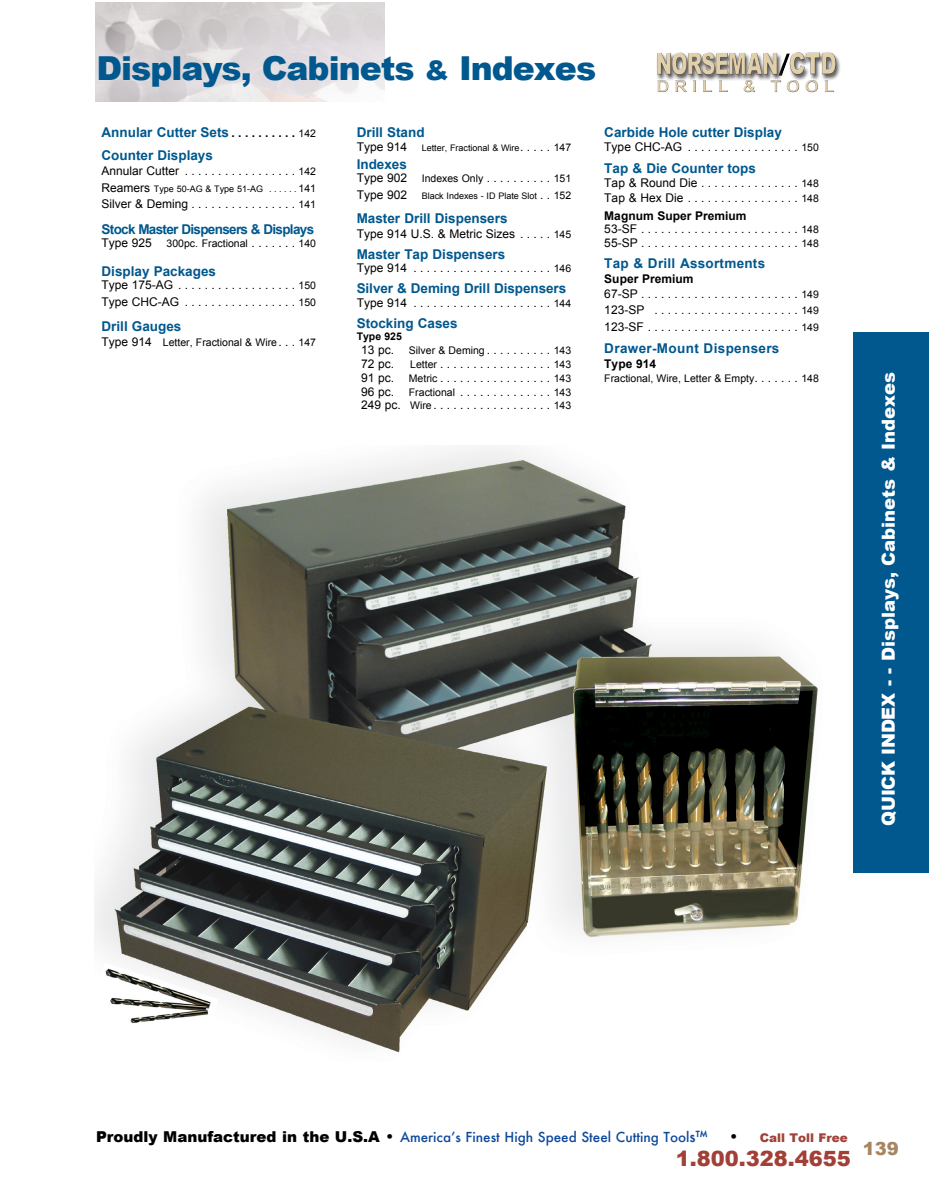
<style>
.page{position:relative;width:932px;height:1202px;background:#fff}
.page>*{position:absolute;margin:0;border:0;box-sizing:border-box;transform-origin:0 0}
.t1{font:900 33px "Arial";letter-spacing:-.03em;color:#00588e}
.t2{font:900 21px "Arial";color:#a24037}
.t3{font:900 18px "Arial";color:#fff}
.t4{font:900 18px "Arial";color:#a88561}
.t5{font:700 13.5px "Arial";color:#00588e}
.t6{font:500 13.5px "Futura";color:#0d499c}
.t7{font:700 13.5px "Arial";letter-spacing:-.05em;color:#00588e}
.t8{font:700 13.5px "Arial";letter-spacing:.025em;color:#00588e}
.t9{font:700 13.5px "Arial";letter-spacing:.02em;color:#00588e}
.t10{font:12px "Arial";color:#000}
.t11{font:700 12px "Arial";color:#000}
.t12{font:900 12px "Arial";color:#a24037}
.t13{font:10.5px "Arial";color:#000}
.t14{font:700 10.5px "Arial";color:#000}
.t15{font:9px "Arial";color:#000}
.s1{font-size:27px}
.s2{font-size:12px;color:#000}
.s3{font-weight:400;font-size:10.5px;color:#000}
.s4{font-size:10.5px}
.s5{font-size:12px}
.s6{font-family:"Arial";font-weight:900;font-size:15px;color:#000}
.s7{font-size:15px;color:#000}
.s8{font-size:15px}
.s9{font-family:"Futura";font-weight:500;font-size:15px;color:#000}
</style>
<div class="page">
<div style="left:852px;top:332px;width:76px;height:540px;background:#00588e"></div>
<img style="left:95px;top:3px;width:289px;height:98px">
<img style="left:94px;top:447px;width:724px;height:605px">
<img style="left:657px;top:52px;width:184px;height:41px">
<p class="t1" style="left:96px;top:44px;width:501px">Displays, Cabinets <span class="s1">&amp;</span> Indexes</p>
<p class="t5" style="left:102px;top:123px;width:216px">Annular Cutter Sets <span class="s2">. . . . . . . . . .</span> <span class="s3">142</span></p>
<p class="t5" style="left:102px;top:146px;width:113px">Counter Displays</p>
<p class="t10" style="left:102px;top:163px;width:216px">Annular Cutter . . . . . . . . . . . . . . . . . <span class="s4">142</span></p>
<p class="t15" style="left:102px;top:183px;width:216px"><span class="s5">Reamers</span> Type 50-AG &amp; Type 51-AG . . . . . <span class="s4">141</span></p>
<p class="t10" style="left:102px;top:196px;width:216px">Silver &amp; Deming................<span class="s4">141</span></p>
<p class="t7" style="left:102px;top:220px;width:214px">Stock Master Dispensers &amp; Displays</p>
<p class="t13" style="left:102px;top:237px;width:216px"><span class="s5">Type 925</span> 300pc. Fractional <span class="s5">. . . . . . .</span> 140</p>
<p class="t5" style="left:102px;top:262px;width:116px">Display Packages</p>
<p class="t10" style="left:102px;top:277px;width:216px">Type 175-AG . . . . . . . . . . . . . . . . . . <span class="s4">150</span></p>
<p class="t10" style="left:102px;top:294px;width:216px">Type CHC-AG . . . . . . . . . . . . . . . . . <span class="s4">150</span></p>
<p class="t5" style="left:102px;top:317px;width:81px">Drill Gauges</p>
<p class="t13" style="left:102px;top:336px;width:216px"><span class="s5">Type 914</span> Letter, Fractional &amp; Wire <span class="s5">. . .</span> 147</p>
<p class="t5" style="left:357px;top:124px;width:69px">Drill Stand</p>
<p class="t15" style="left:357px;top:142px;width:216px"><span class="s5">Type 914</span> Letter, Fractional &amp; Wire <span class="s5">. . . . .</span> <span class="s4">147</span></p>
<p class="t5" style="left:357px;top:155px;width:52px">Indexes</p>
<p class="t10" style="left:357px;top:170px;width:216px">Type 902 <span class="s4">Indexes Only</span> . . . . . . . . . . <span class="s4">151</span></p>
<p class="t15" style="left:357px;top:190px;width:216px"><span class="s5">Type 902</span> Black Indexes - ID Plate Slot <span class="s5">. .</span> <span class="s4">152</span></p>
<p class="t5" style="left:357px;top:209px;width:152px">Master Drill Dispensers</p>
<p class="t10" style="left:357px;top:226px;width:216px">Type 914 U. S. &amp; Metric Sizes . . . . . <span class="s4">145</span></p>
<p class="t5" style="left:357px;top:245px;width:150px">Master Tap Dispensers</p>
<p class="t10" style="left:357px;top:260px;width:216px">Type 914 . . . . . . . . . . . . . . . . . . . . . <span class="s4">146</span></p>
<p class="t5" style="left:357px;top:280px;width:211px">Silver &amp; Deming Drill Dispensers</p>
<p class="t10" style="left:357px;top:295px;width:216px">Type 914 . . . . . . . . . . . . . . . . . . . . . <span class="s4">144</span></p>
<p class="t5" style="left:357px;top:314px;width:102px">Stocking Cases</p>
<p class="t14" style="left:357px;top:329px;width:47px">Type 925</p>
<p class="t10" style="left:361px;top:342px;width:32px">13 pc.</p>
<p class="t13" style="left:409px;top:343px;width:164px">Silver &amp; Deming <span class="s5">. . . . . . . . . .</span> 143</p>
<p class="t10" style="left:361px;top:356px;width:32px">72 pc.</p>
<p class="t10" style="left:410px;top:356px;width:163px"><span class="s4">Letter</span> . . . . . . . . . . . . . . . . . <span class="s4">143</span></p>
<p class="t10" style="left:361px;top:370px;width:32px">91 pc.</p>
<p class="t10" style="left:409px;top:370px;width:164px"><span class="s4">Metric</span> . . . . . . . . . . . . . . . . . <span class="s4">143</span></p>
<p class="t10" style="left:361px;top:384px;width:32px">96 pc.</p>
<p class="t10" style="left:409px;top:384px;width:164px"><span class="s4">Fractional</span> . . . . . . . . . . . . . . <span class="s4">143</span></p>
<p class="t10" style="left:361px;top:397px;width:211px">249 pc. <span class="s4">Wire</span> . . . . . . . . . . . . . . . . . . <span class="s4">143</span></p>
<p class="t5" style="left:604px;top:124px;width:179px">Carbide Hole cutter Display</p>
<p class="t10" style="left:604px;top:139px;width:216px">Type CHC-AG . . . . . . . . . . . . . . . . . <span class="s4">150</span></p>
<p class="t5" style="left:604px;top:160px;width:153px">Tap &amp; Die Counter tops</p>
<p class="t10" style="left:604px;top:175px;width:216px">Tap &amp; Round Die . . . . . . . . . . . . . . . <span class="s4">148</span></p>
<p class="t10" style="left:604px;top:190px;width:216px">Tap &amp; Hex Die . . . . . . . . . . . . . . . . . <span class="s4">148</span></p>
<p class="t11" style="left:604px;top:208px;width:144px">Magnum Super Premium</p>
<p class="t10" style="left:604px;top:221px;width:216px">53-SF . . . . . . . . . . . . . . . . . . . . . . . . <span class="s4">148</span></p>
<p class="t10" style="left:604px;top:235px;width:216px">55-SP........................<span class="s4">148</span></p>
<p class="t9" style="left:604px;top:254px;width:162px">Tap &amp; Drill Assortments</p>
<p class="t11" style="left:604px;top:271px;width:91px">Super Premium</p>
<p class="t10" style="left:604px;top:286px;width:216px">67-SP........................<span class="s4">149</span></p>
<p class="t10" style="left:604px;top:302px;width:216px">123-SP . . . . . . . . . . . . . . . . . . . . . . <span class="s4">149</span></p>
<p class="t10" style="left:604px;top:319px;width:216px">123-SF . . . . . . . . . . . . . . . . . . . . . . . <span class="s4">149</span></p>
<p class="t8" style="left:604px;top:340px;width:177px">Drawer-Mount Dispensers</p>
<p class="t11" style="left:604px;top:356px;width:53px">Type 914</p>
<p class="t13" style="left:604px;top:371px;width:216px">Fractional, Wire, Letter &amp; Empty <span class="s5">. . . . . . .</span> 148</p>
<p class="t3" style="left:875px;top:825px;width:455px;rotate:-90deg">QUICK INDEX - - Displays, Cabinets &amp; Indexes</p>
<p class="t6" style="left:96px;top:1127px;width:613px"><span class="s6">Proudly Manufactured in the U.S.A</span> <span class="s7">•</span> America’s Finest High Speed Steel Cutting Tool<span class="s8">s™</span></p>
<p class="t12" style="left:728px;top:1128px;width:121px"><span class="s9">•</span> Call Toll Free</p>
<p class="t2" style="left:675px;top:1142px;width:177px">1.800.328.4655</p>
<p class="t4" style="left:862px;top:1135px;width:38px">139</p>
</div>
